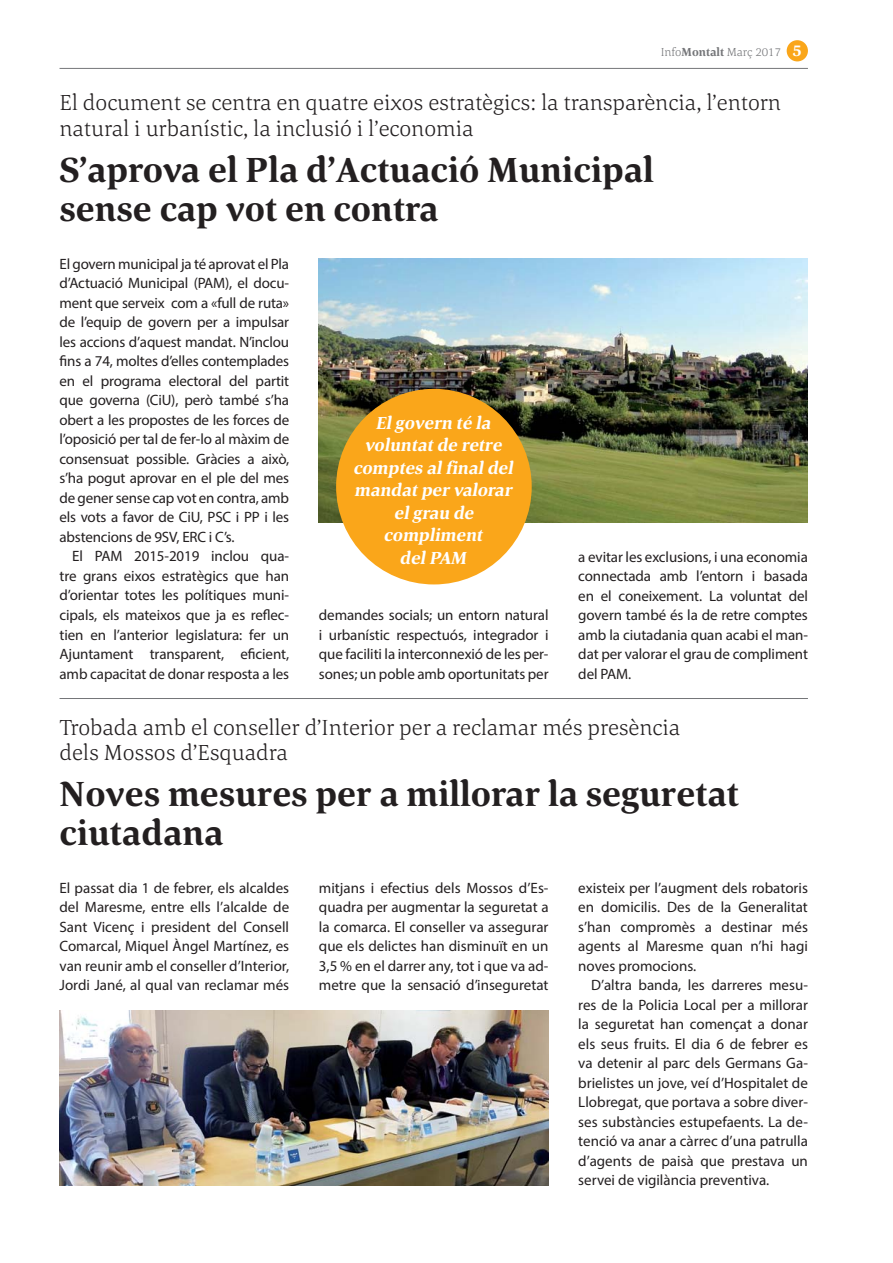
<style>
.page{position:relative;width:893px;height:1263px;background:#fff}
.page>*{position:absolute;margin:0;border:0;box-sizing:border-box;transform-origin:0 0}
.t1{font:700 36px/39px "Corda W01";color:#231f20}
.t2{font:300 22.5px/25.5px "Corda";color:#231f20}
.t3{font:italic 700 18px/22.5px "Corda W01";color:#fff;text-align:center}
.t4{font:15px/19.5px "Myriad Pro";letter-spacing:-.005em;color:#231f20;text-align:justify}
.t5{font:300 12px "Corda";color:#757679}
.s1{font-family:"Corda W01";font-weight:700}
.s2{font-family:"Corda W01";font-weight:700;font-size:16.5px;color:#fff}
</style>
<div class="page">
<div style="left:787px;top:40px;width:21px;height:21px;background:#faa61a;border-radius:50%"></div>
<hr style="left:60px;top:68px;width:748px;height:1px;background:#757679">
<img style="left:319px;top:258px;width:489px;height:265px">
<div style="left:336px;top:389px;width:196px;height:195px;background:#faa61a;border-radius:50%"></div>
<hr style="left:60px;top:698px;width:748px;height:1px;background:#757679">
<img style="left:60px;top:1010px;width:489px;height:176px">
<p class="t5" style="left:661px;top:48px;width:143px">Info<span class="s1">Montalt</span> Març 2017 <span class="s2">5</span></p>
<h2 class="t2" style="left:60px;top:93px;width:723px">El document se centra en quatre eixos estratègics: la transparència, l’entorn natural i urbanístic, la inclusió i l’economia</h2>
<h1 class="t1" style="left:60px;top:152px;width:596px">S’aprova el Pla d’Actuació Municipal sense cap vot en contra</h1>
<p class="t4" style="left:60px;top:256px;width:231px">El govern municipal ja té aprovat el Pla d’Actuació Municipal (PAM), el docu&shy;ment que serveix com a «full de ruta» de l’equip de govern per a impulsar les accions d’aquest mandat. N’inclou fins a 74, moltes d’elles contemplades en el programa electoral del partit que governa (CiU), però també s’ha obert a les propostes de les forces de l’oposició per tal de fer-lo al màxim de consensuat possible. Gràcies a això, s’ha pogut aprovar en el ple del mes de gener sense cap vot en contra, amb els vots a favor de CiU, PSC i PP i les abstencions de 9SV, ERC i C’s.</p>
<p class="t4" style="left:60px;top:548px;width:231px;text-indent:13px">El PAM 2015-2019 inclou qua&shy;tre grans eixos estratègics que han d’orientar totes les polítiques muni&shy;cipals, els mateixos que ja es reflec&shy;tien en l’anterior legislatura: fer un Ajuntament transparent, eficient, amb capacitat de donar resposta a les</p>
<p class="t3" style="left:353px;top:413px;width:163px">El govern té la voluntat de retre comptes al final del mandat per valorar el grau de compliment<br>del PAM</p>
<p class="t4" style="left:319px;top:607px;width:231px">demandes socials; un entorn natural i urbanístic respectuós, integrador i que faciliti la interconnexió de les per&shy;sones; un poble amb oportunitats per</p>
<p class="t4" style="left:578px;top:548px;width:231px">a evitar les exclusions, i una economia connectada amb l’entorn i basada en el coneixement. La voluntat del govern també és la de retre comptes amb la ciutadania quan acabi el man&shy;dat per valorar el grau de compliment del PAM.</p>
<h2 class="t2" style="left:60px;top:717px;width:622px">Trobada amb el conseller d’Interior per a reclamar més presència dels Mossos d’Esquadra</h2>
<h1 class="t1" style="left:60px;top:777px;width:681px">Noves mesures per a millorar la seguretat ciutadana</h1>
<p class="t4" style="left:319px;top:880px;width:231px">mitjans i efectius dels Mossos d’Es&shy;quadra per augmentar la seguretat a la comarca. El conseller va assegurar que els delictes han disminuït en un 3,5 % en el darrer any, tot i que va ad&shy;metre que la sensació d’inseguretat</p>
<p class="t4" style="left:578px;top:880px;width:231px">existeix per l’augment dels robatoris en domicilis. Des de la Generalitat s’han compromès a destinar més agents al Maresme quan n’hi hagi noves promocions.</p>
<p class="t4" style="left:60px;top:880px;width:231px">El passat dia 1 de febrer, els alcaldes del Maresme, entre ells l’alcalde de Sant Vicenç i president del Consell Comarcal, Miquel Àngel Martínez, es van reunir amb el conseller d’Interior, Jordi Jané, al qual van reclamar més</p>
<p class="t4" style="left:578px;top:977px;width:231px;text-indent:13px">D’altra banda, les darreres mesu&shy;res de la Policia Local per a millorar la seguretat han començat a donar els seus fruits. El dia 6 de febrer es va detenir al parc dels Germans Ga&shy;brielistes un jove, veí d’Hospitalet de Llobregat, que portava a sobre diver&shy;ses substàncies estupefaents. La de&shy;tenció va anar a càrrec d’una patrulla d’agents de paisà que prestava un servei de vigilància preventiva.</p>
</div>
